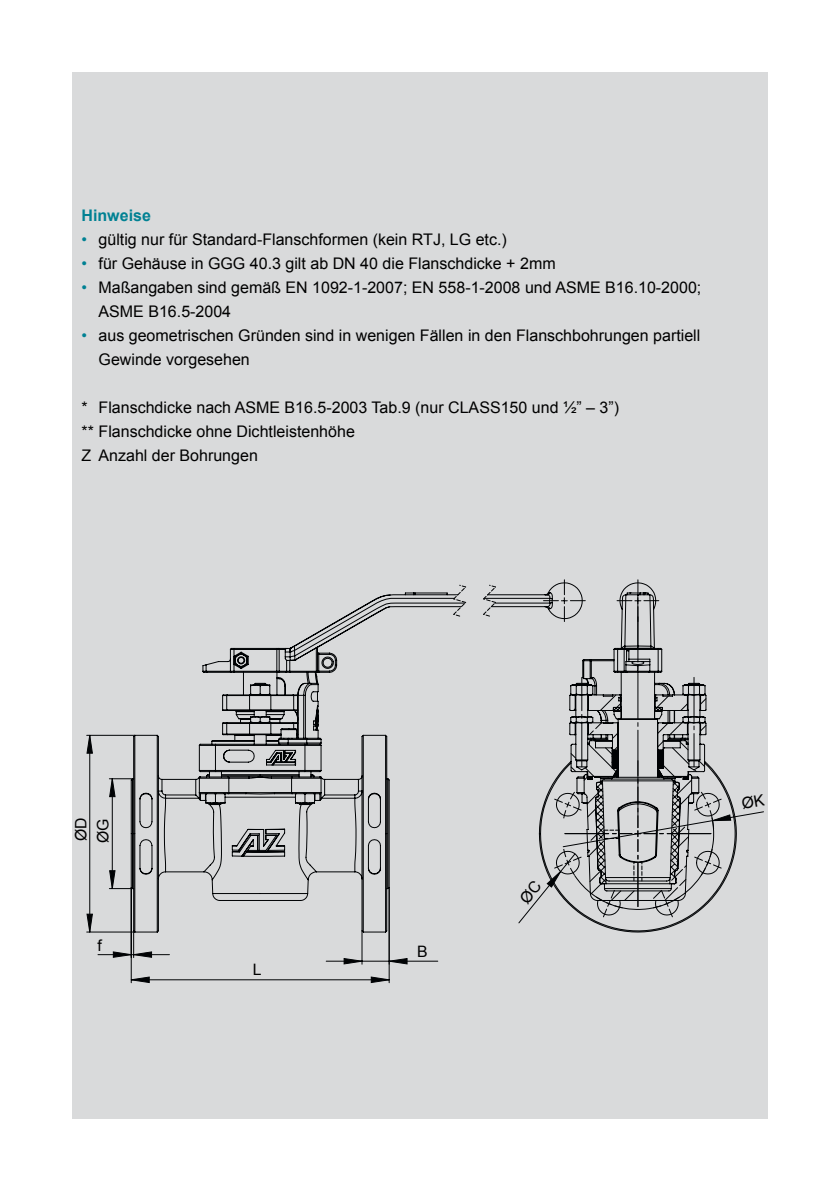
<style>
.page{position:relative;width:840px;height:1191px;background:#fff}
.page>*{position:absolute;margin:0;border:0;box-sizing:border-box;transform-origin:0 0}
.t1{font:16px/24px "Arial";color:#000}
.t2{font:700 16px "Arial";color:#008193}
.t3{font:15.8px/22px "Arial";color:#000}
.s1{color:#008193}
</style>
<div class="page">
<div style="left:72px;top:72px;width:695px;height:1047px;background:#d9dadb"></div>
<hr style="left:389px;top:960px;width:48px;height:1px;background:#000204">
<hr style="left:98px;top:954px;width:33px;height:1px;background:#000204">
<hr style="left:87px;top:735px;width:48px;height:1px;background:#000204">
<hr style="left:87px;top:931px;width:48px;height:1px;background:#000204">
<svg style="left:113px;top:931px;width:294px;height:52px"></svg>
<svg style="left:109px;top:778px;width:21px;height:111px"></svg>
<svg style="left:86px;top:734px;width:7px;height:198px"></svg>
<svg style="left:130px;top:584px;width:390px;height:349px"></svg>
<svg style="left:518px;top:580px;width:246px;height:343px"></svg>
<p class="t2" style="left:81px;top:205px;width:71px">Hinweise</p>
<p class="t1" style="left:81px;top:228px;width:426px"><span class="s1">•</span> gültig nur für Standard-Flanschformen (kein RTJ, LG etc.)</p>
<p class="t1" style="left:81px;top:252px;width:475px"><span class="s1">•</span> für Gehäuse in GGG 40.3 gilt ab DN 40 die Flanschdicke + 2mm</p>
<p class="t1" style="left:98px;top:276px;width:604px;text-indent:-17px"><span class="s1">•</span> Maßangaben sind gemäß EN 1092-1-2007; EN 558-1-2008 und ASME B16.10-2000;<br>ASME B16.5-2004</p>
<p class="t1" style="left:98px;top:324px;width:603px;text-indent:-17px"><span class="s1">•</span> aus geometrischen Gründen sind in wenigen Fällen in den Flanschbohrungen partiell<br>Gewinde vorgesehen</p>
<p class="t1" style="left:81px;top:396px;width:538px">* Flanschdicke nach ASME B16.5-2003 Tab.9 (nur CLASS150 und ½” – 3”) ** Flanschdicke ohne Dichtleistenhöhe<br>Z Anzahl der Bohrungen</p>
<p class="t3" style="left:70px;top:843px;width:27px;rotate:-90deg">ØD<br>ØG</p>
<p class="t3" style="left:98px;top:934px;width:6px">f</p>
<p class="t3" style="left:253px;top:958px;width:10px">L</p>
<p class="t3" style="left:417px;top:940px;width:12px">B</p>
</div>
